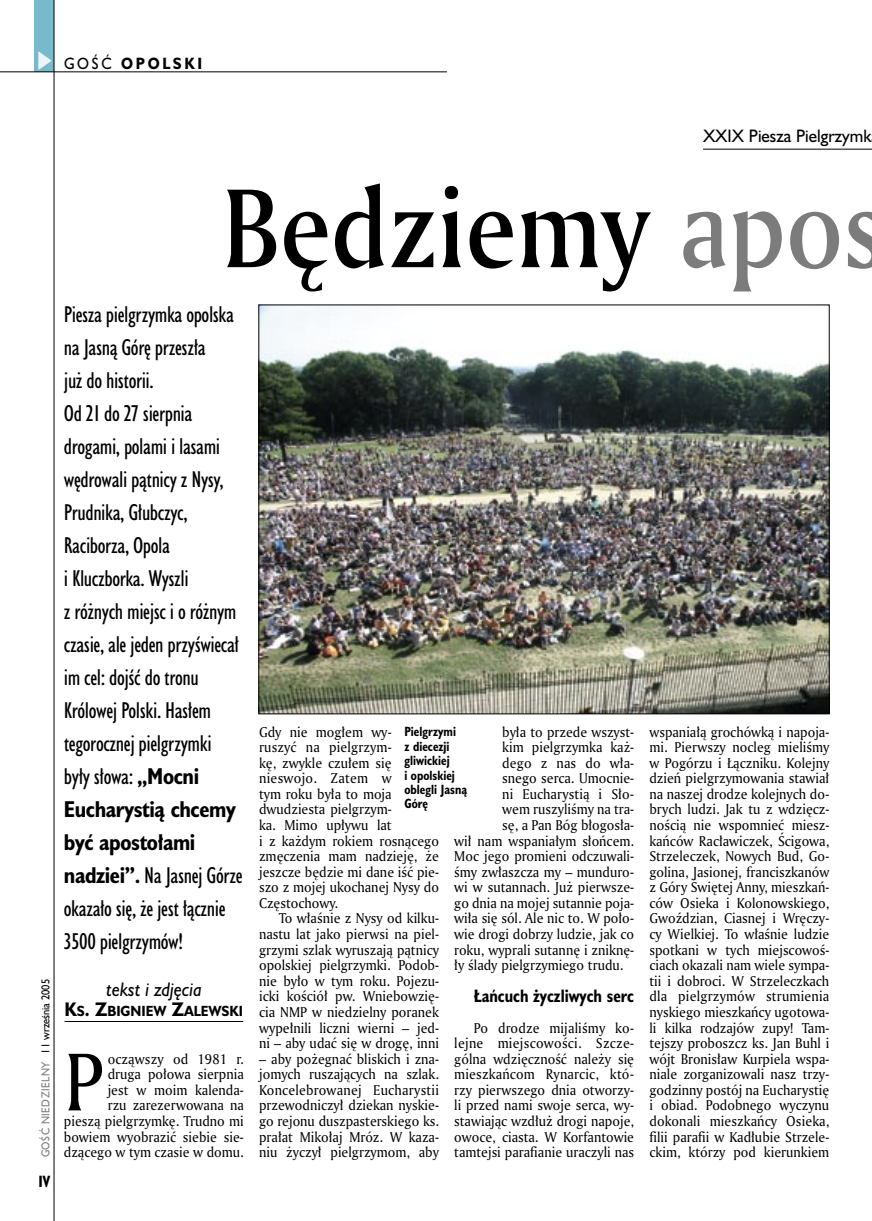
<style>
.page{position:relative;width:872px;height:1221px;background:#fff}
.page>*{position:absolute;margin:0;border:0;box-sizing:border-box;transform-origin:0 0}
._05_tytyl_AmMd_72_pt{font:108px "Amerigo Md PL";color:#000;scale:.9 1}
._02_body_z_incjalem_4{font:79.05px "Amerigo PL";color:#000;scale:.94 1}
._06-2_lead_lewy_HuCn_14_pt{font:21px/33px "Humanst 521 Cn PL";letter-spacing:-.02em;color:#000}
._12_autor_HuBd{font:italic 18px "Humanst 521 PL";color:#000;scale:.9 1}
._04_srodtytul_HuCB_11_pt{font:700 16.5px "Humanst 521 Cn PL";color:#000;scale:.94 1}
._04-3_nadtytul_lokal{font:16.5px "Humanst 521 PL";color:#000;scale:.94 1}
._15a_temat_lewo{font:700 15px "Humanst 521 PL";letter-spacing:.2em;color:#000;scale:.9 1}
._16_pagina_lewa{font:700 15px "Humanst 521 Cn PL";color:#000;scale:.94 1}
._01_body_tekst{font:13.8px/15.6px "Amerigo PL";color:#000;text-align:justify;scale:.94 1}
._02_body_z_incjalem_4-2{font:13.8px/15.6px "Amerigo PL";color:#000;text-align:right;scale:.94 1}
._12_autor_HuBd-2{font:700 13.5px "Humanst 521 PL";color:#000;scale:.9 1}
._09_podpis_zdjecia_HuCnB{font:700 12.3px/14.4px "Humanst 521 Cn PL";color:#000;scale:.94 1}
._18a_data_lewa_GOSC{font:10.5px "Humanst 521 PL";letter-spacing:.05em;color:#7c7c7c;scale:.9 1}
._18_data_lewa{font:10.5px "Humanst 521 PL";color:#000;scale:.9 1}
.s1{font-weight:400}
.s2{color:#7c7c7c}
.s3{font-weight:700}
.s4{font-size:18px}
</style>
<div class="page">
<hr style="left:65px;top:1021px;width:178px;height:1px;background:#000">
<hr style="left:703px;top:149px;width:169px;height:1px;background:#000">
<div style="left:35px;top:0;width:19px;height:72px;background:#78b9cc"></div>
<svg style="left:38px;top:51px;width:14px;height:19px"></svg>
<hr style="left:54px;top:0;width:1px;height:1220px;background:#000">
<hr style="left:0;top:72px;width:447px;height:1px;background:#000">
<img style="left:260px;top:307px;width:567px;height:405px">
<p class="_15a_temat_lewo" style="left:64px;top:53px;width:155px"><span class="s1">GOŚĆ</span> OPOLSKI</p>
<p class="_18_data_lewa" style="left:38px;top:1053px;width:84px;rotate:-90deg">11 września 2005</p>
<p class="_18a_data_lewa_GOSC" style="left:38px;top:1157px;width:108px;rotate:-90deg">GOŚĆ NIEDZIELNY</p>
<p class="_16_pagina_lewa" style="left:38px;top:1170px;width:14px">IV</p>
<p class="_04-3_nadtytul_lokal" style="left:703px;top:125px;width:181px">XXIX Piesza Pielgrzymk</p>
<p class="_05_tytyl_AmMd_72_pt" style="left:222px;top:156px;width:738px">Będziemy <span class="s2">apos</span></p>
<p class="_06-2_lead_lewy_HuCn_14_pt" style="left:64px;top:297px;width:180px">Piesza pielgrzymka opolska na Jasną Górę przeszła<br>już do historii.<br>Od 21 do 27 sierpnia drogami, polami i lasami wędrowali pątnicy z Nysy,<br>Prudnika, Głubczyc,<br>Raciborza, Opola<br>i Kluczborka. Wyszli<br>z różnych miejsc i o różnym czasie, ale jeden przyświecał im cel: dojść do tronu<br>Królowej Polski. Hasłem tegorocznej pielgrzymki były słowa: <span class="s3">„Mocni<br>Eucharystią chcemy być apostołami nadziei”.</span> Na Jasnej Górze okazało się, że jest łącznie<br>3500 pielgrzymów!</p>
<p class="_12_autor_HuBd" style="left:106px;top:977px;width:108px">tekst i zdjęcia</p>
<p class="_12_autor_HuBd-2" style="left:65px;top:1001px;width:200px"><span class="s4">K</span>S<span class="s4">. Z</span>BIGNIEW <span class="s4">Z</span>ALEWSKI</p>
<p class="_02_body_z_incjalem_4" style="left:64px;top:1029px;width:43px">P</p>
<p class="_02_body_z_incjalem_4-2" style="left:64px;top:1050px;width:193px">ocząwszy od 1981 r.<br>druga połowa sierpnia<br>jest w moim kalenda-<br>rzu zarezerwowana na<br>pieszą pielgrzymkę. Trudno mi bowiem wyobrazić siebie sie&shy;dzącego w tym czasie w domu.</p>
<p class="_02_body_z_incjalem_4-2" style="left:259px;top:723px;width:193px;text-align:left">Gdy nie mogłem wy-<br>ruszyć na pielgrzym-<br>kę, zwykle czułem się nieswojo. Zatem w<br>tym roku była to moja dwudziesta pielgrzym-<br>ka. Mimo upływu lat<br>i z każdym rokiem rosnącego zmęczenia mam nadzieję, że jeszcze będzie mi dane iść pie&shy;szo z mojej ukochanej Nysy do<br>Częstochowy.</p>
<p class="_01_body_tekst" style="left:259px;top:910px;width:193px;text-indent:20px">To właśnie z Nysy od kilku&shy;nastu lat jako pierwsi na piel&shy;grzymi szlak wyruszają pątnicy opolskiej pielgrzymki. Podob&shy;nie było w tym roku. Pojezu&shy;icki kościół pw. Wniebowzię&shy;cia NMP w niedzielny poranek wypełnili liczni wierni – jed&shy;ni – aby udać się w drogę, inni</p>
<p class="_01_body_tekst" style="left:259px;top:1050px;width:193px">– aby pożegnać bliskich i zna&shy;jomych ruszających na szlak.<br>Koncelebrowanej Eucharystii przewodniczył dziekan nyskie&shy;go rejonu duszpasterskiego ks. prałat Mikołaj Mróz. W kaza&shy;niu życzył pielgrzymom, aby</p>
<p class="_01_body_tekst" style="left:502px;top:723px;width:142px">była to przede wszyst-</p>
<p class="_01_body_tekst" style="left:502px;top:739px;width:142px">kim pielgrzymka każ-</p>
<p class="_01_body_tekst" style="left:502px;top:754px;width:142px">dego z nas do wła-</p>
<p class="_01_body_tekst" style="left:502px;top:770px;width:142px">snego serca. Umocnie-</p>
<p class="_01_body_tekst" style="left:502px;top:785px;width:142px">ni Eucharystią i Sło-</p>
<p class="_01_body_tekst" style="left:502px;top:801px;width:142px">wem ruszyliśmy na tra-</p>
<p class="_01_body_tekst" style="left:502px;top:816px;width:142px">sę, a Pan Bóg błogosła-</p>
<p class="_01_body_tekst" style="left:454px;top:832px;width:193px">wił nam wspaniałym słońcem.</p>
<p class="_01_body_tekst" style="left:454px;top:848px;width:193px">Moc jego promieni odczuwali-</p>
<p class="_01_body_tekst" style="left:454px;top:863px;width:193px">śmy zwłaszcza my – munduro-</p>
<p class="_01_body_tekst" style="left:454px;top:879px;width:193px">wi w sutannach. Już pierwsze-</p>
<p class="_01_body_tekst" style="left:454px;top:894px;width:193px">go dnia na mojej sutannie poja-</p>
<p class="_01_body_tekst" style="left:454px;top:910px;width:193px">wiła się sól. Ale nic to. W poło-</p>
<p class="_01_body_tekst" style="left:454px;top:925px;width:193px">wie drogi dobrzy ludzie, jak co</p>
<p class="_01_body_tekst" style="left:454px;top:941px;width:193px">roku, wyprali sutannę i zniknę-</p>
<p class="_01_body_tekst" style="left:454px;top:957px;width:181px">ły ślady pielgrzymiego trudu.</p>
<p class="_04_srodtytul_HuCB_11_pt" style="left:474px;top:984px;width:172px">Łańcuch życzliwych serc</p>
<p class="_01_body_tekst" style="left:454px;top:1019px;width:193px;text-indent:20px">Po drodze mijaliśmy ko&shy;lejne miejscowości. Szcze&shy;gólna wdzięczność należy się mieszkańcom Rynarcic, któ&shy;rzy pierwszego dnia otworzy&shy;li przed nami swoje serca, wy&shy;stawiając wzdłuż drogi napoje, owoce, ciasta. W Korfantowie tamtejsi parafianie uraczyli nas</p>
<p class="_09_podpis_zdjecia_HuCnB" style="left:404px;top:724px;width:68px">Pielgrzymi<br>z diecezji gliwickiej<br>i opolskiej oblegli Jasną<br>Górę</p>
<p class="_01_body_tekst" style="left:649px;top:723px;width:193px">wspaniałą grochówką i napoja&shy;mi. Pierwszy nocleg mieliśmy w Pogórzu i Łączniku. Kolejny dzień pielgrzymowania stawiał na naszej drodze kolejnych do&shy;brych ludzi. Jak tu z wdzięcz&shy;nością nie wspomnieć miesz&shy;kańców Racławiczek, Ścigowa, Strzeleczek, Nowych Bud, Go&shy;golina, Jasionej, franciszkanów z Góry Świętej Anny, mieszkań&shy;ców Osieka i Kolonowskiego, Gwoździan, Ciasnej i Wręczy&shy;cy Wielkiej. To właśnie ludzie spotkani w tych miejscowoś&shy;ciach okazali nam wiele sympa&shy;tii i dobroci. W Strzeleczkach dla pielgrzymów strumienia nyskiego mieszkańcy ugotowa&shy;li kilka rodzajów zupy! Tam&shy;tejszy proboszcz ks. Jan Buhl i wójt Bronisław Kurpiela wspa&shy;niale zorganizowali nasz trzy&shy;godzinny postój na Eucharystię i obiad. Podobnego wyczynu dokonali mieszkańcy Osieka, filii parafii w Kadłubie Strzele&shy;ckim, którzy pod kierunkiem</p>
</div>
